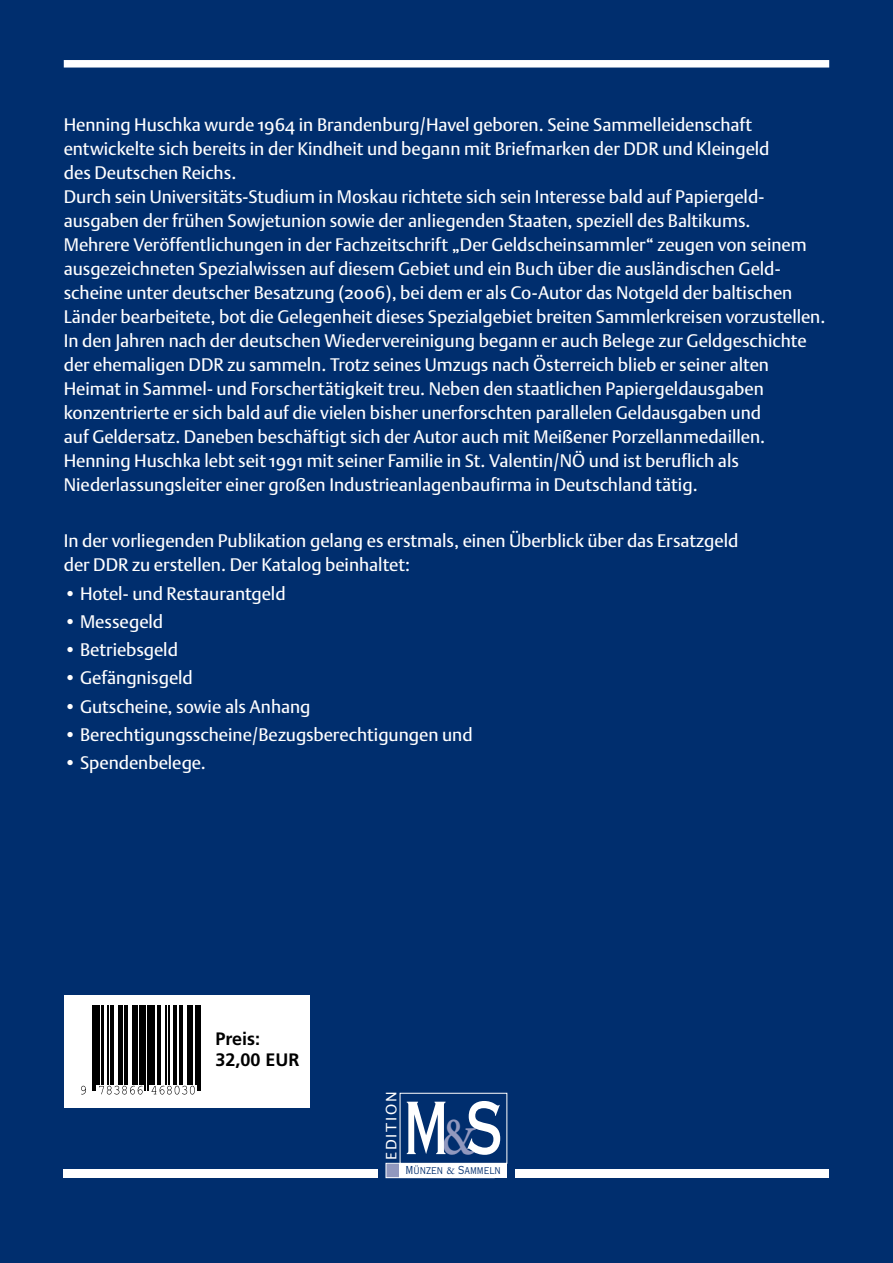
<style>
.page{position:relative;width:893px;height:1263px;background:#002e6e}
.page>*{position:absolute;margin:0;border:0;box-sizing:border-box;transform-origin:0 0}
.t1{font:72px "Copperplate Thirty AB";color:#fff;scale:.8 1}
.t2{font:18px/24px "DTL Argo ST";color:#fff}
.t3{font:700 18px/21.6px "Frutiger";color:#000}
.t4{font:14.4px "Lucida Grande";letter-spacing:.12em;color:#fff}
.t5{font:11.1px "Copperplate Twenty Nine AB";color:#002e6e;scale:.93 1}
.s1{font-family:"Adobe Garamond";font-weight:600;font-size:54px;color:#9198be}
.s2{font-family:"Adobe Garamond"}
</style>
<div class="page">
<div style="left:64px;top:60px;width:765px;height:8px;background:#fff"></div>
<div style="left:64px;top:995px;width:245px;height:113px;background:#fff"></div>
<hr style="left:92px;top:1005px;width:1px;height:85px;background:#000">
<hr style="left:94px;top:1005px;width:2px;height:85px;background:#000">
<hr style="left:97px;top:1005px;width:3px;height:80px;background:#000">
<hr style="left:101px;top:1005px;width:3px;height:80px;background:#000">
<hr style="left:107px;top:1005px;width:1px;height:80px;background:#000">
<hr style="left:110px;top:1005px;width:2px;height:80px;background:#000">
<hr style="left:113px;top:1005px;width:1px;height:80px;background:#000">
<hr style="left:118px;top:1005px;width:2px;height:80px;background:#000">
<hr style="left:121px;top:1005px;width:2px;height:80px;background:#000">
<hr style="left:124px;top:1005px;width:4px;height:80px;background:#000">
<hr style="left:132px;top:1005px;width:1px;height:80px;background:#000">
<hr style="left:134px;top:1005px;width:2px;height:80px;background:#000">
<hr style="left:137px;top:1005px;width:1px;height:80px;background:#000">
<div style="left:139px;top:1005px;width:5px;height:80px;background:#000"></div>
<hr style="left:145px;top:1005px;width:1px;height:85px;background:#000">
<hr style="left:147px;top:1005px;width:1px;height:85px;background:#000">
<hr style="left:149px;top:1005px;width:2px;height:80px;background:#000">
<hr style="left:152px;top:1005px;width:3px;height:80px;background:#000">
<hr style="left:157px;top:1005px;width:2px;height:80px;background:#000">
<hr style="left:160px;top:1005px;width:1px;height:80px;background:#000">
<hr style="left:166px;top:1005px;width:1px;height:80px;background:#000">
<hr style="left:169px;top:1005px;width:1px;height:80px;background:#000">
<hr style="left:173px;top:1005px;width:4px;height:80px;background:#000">
<hr style="left:179px;top:1005px;width:1px;height:80px;background:#000">
<hr style="left:181px;top:1005px;width:2px;height:80px;background:#000">
<hr style="left:187px;top:1005px;width:1px;height:80px;background:#000">
<hr style="left:190px;top:1005px;width:3px;height:80px;background:#000">
<hr style="left:195px;top:1005px;width:1px;height:80px;background:#000">
<hr style="left:198px;top:1005px;width:1px;height:85px;background:#000">
<hr style="left:200px;top:1005px;width:1px;height:85px;background:#000">
<svg style="left:81px;top:1086px;width:5px;height:8px"></svg>
<svg style="left:99px;top:1086px;width:44px;height:8px"></svg>
<svg style="left:152px;top:1086px;width:43px;height:8px"></svg>
<div style="left:64px;top:1169px;width:765px;height:9px;background:#fff"></div>
<div style="left:379px;top:1063px;width:136px;height:134px;background:#002e6e"></div>
<div style="left:386px;top:1163px;width:108px;height:14px;background:#9198be"></div>
<div style="left:386px;top:1163px;width:108px;height:15px;border:1px solid #fff"></div>
<div style="left:400px;top:1163px;width:107px;height:15px;background:#fff"></div>
<p class="t2" style="left:64px;top:114px;width:763px">Henning Huschka wurde 1964 in Brandenburg/Havel geboren. Seine Sammelleidenschaft entwickelte sich bereits in der Kindheit und begann mit Briefmarken der DDR und Kleingeld<br>des Deutschen Reichs.<br>Durch sein Universitäts-Studium in Moskau richtete sich sein Interesse bald auf Papiergeld&shy;ausgaben der frühen Sowjetunion sowie der anliegenden Staaten, speziell des Baltikums.<br>Mehrere Veröffentlichungen in der Fachzeitschrift „Der Geldscheinsammler“ zeugen von seinem ausgezeichneten Spezialwissen auf diesem Gebiet und ein Buch über die ausländischen Geld&shy;scheine unter deutscher Besatzung (2006), bei dem er als Co-Autor das Notgeld der baltischen Länder bearbeitete, bot die Gelegenheit dieses Spezialgebiet breiten Sammlerkreisen vorzustellen.<br>In den Jahren nach der deutschen Wiedervereinigung begann er auch Belege zur Geldgeschichte der ehemaligen DDR zu sammeln. Trotz seines Umzugs nach Österreich blieb er seiner alten Heimat in Sammel- und Forschertätigkeit treu. Neben den staatlichen Papiergeldausgaben konzentrierte er sich bald auf die vielen bisher unerforschten parallelen Geldausgaben und<br>auf Geldersatz. Daneben beschäftigt sich der Autor auch mit Meißener Porzellanmedaillen.<br>Henning Huschka lebt seit 1991 mit seiner Familie in St. Valentin/NÖ und ist beruflich als Niederlassungsleiter einer großen Industrieanlagenbaufirma in Deutschland tätig.</p>
<p class="t2" style="left:64px;top:530px;width:676px">In der vorliegenden Publikation gelang es erstmals, einen Überblick über das Ersatzgeld der DDR zu erstellen. Der Katalog beinhaltet:</p>
<p class="t2" style="left:64px;top:583px;width:223px">• Hotel- und Restaurantgeld</p>
<p class="t2" style="left:64px;top:611px;width:101px">• Messegeld</p>
<p class="t2" style="left:64px;top:639px;width:116px">• Betriebsgeld</p>
<p class="t2" style="left:64px;top:667px;width:131px">• Gefängnisgeld</p>
<p class="t2" style="left:64px;top:696px;width:248px">• Gutscheine, sowie als Anhang</p>
<p class="t2" style="left:64px;top:724px;width:410px">• Berechtigungsscheine/Bezugsberechtigungen und</p>
<p class="t2" style="left:64px;top:752px;width:144px">• Spendenbelege.</p>
<p class="t3" style="left:216px;top:1029px;width:85px">Preis:<br>32,00 EUR</p>
<p class="t4" style="left:383px;top:1160px;width:70px;rotate:-90deg">EDITION</p>
<h1 class="t1" style="left:404px;top:1087px;width:126px">M S<span class="s1">&amp;</span></h1>
<p class="t5" style="left:406px;top:1164px;width:104px">Münzen <span class="s2">&amp;</span> Sammeln</p>
</div>
